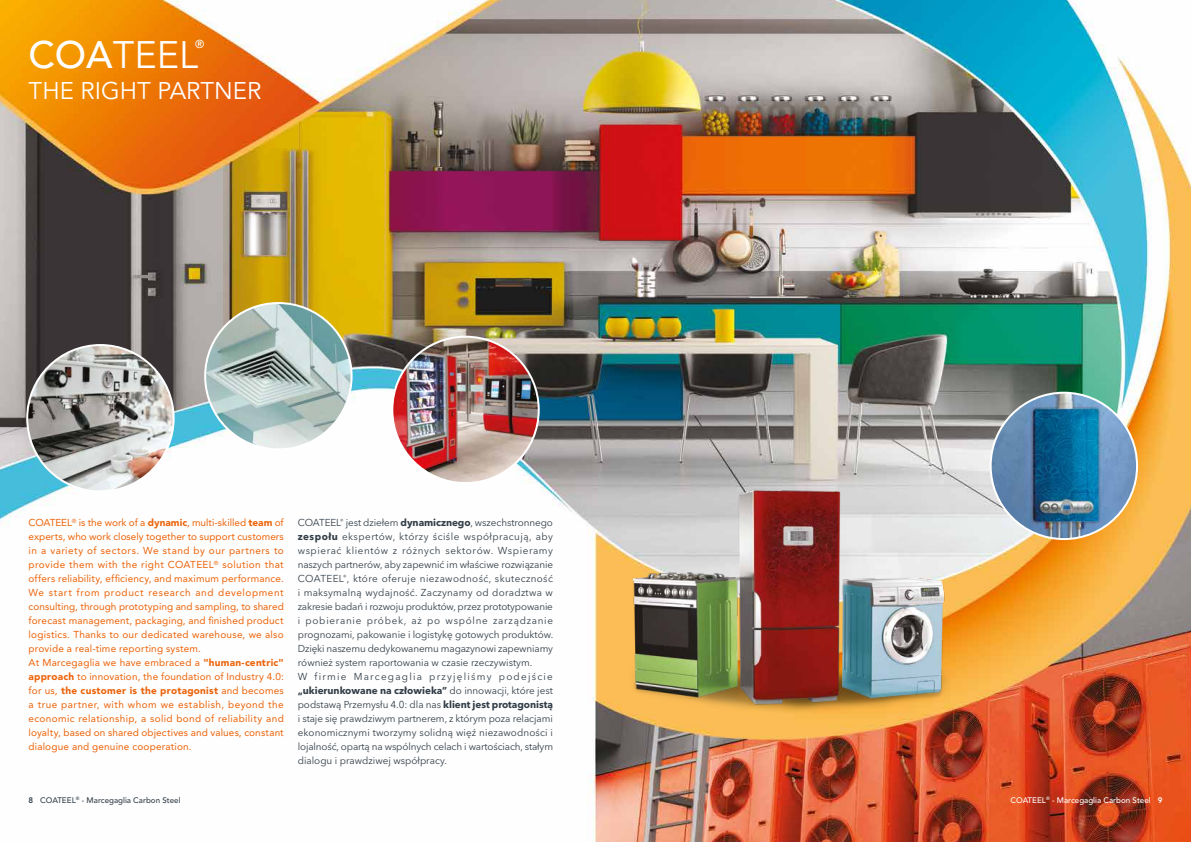
<style>
.page{position:relative;width:1191px;height:842px;background:#fff}
.page>*{position:absolute;margin:0;border:0;box-sizing:border-box;transform-origin:0 0}
.t1{font:38px "Avenir LT Std";color:#fff}
.t2{font:24px "Avenir LT Std";color:#fff}
.t3{font:500 11.5px "Avenir LT Std";color:#fff}
.t4{font:10px/14px "Avenir Next Cyr";color:#323e48}
.t5{font:10px/14px "Avenir LT Std";letter-spacing:.02em;color:#ec6309}
.t6{font:500 8px "Avenir LT Std";color:#323e48}
.t7{font:500 8px "Avenir LT Std";color:#fff}
.s1{font-weight:500}
.s2{font-weight:900}
.s3{font-weight:700}
.s4{font-weight:800}
</style>
<div class="page">
<img style="left:0;top:0;width:1191px;height:842px">
<img style="left:392px;top:337px;width:147px;height:146px;border-radius:73px">
<img style="left:990px;top:393px;width:147px;height:146px;border-radius:73px">
<img style="left:205px;top:303px;width:146px;height:146px;border-radius:73px">
<img style="left:27px;top:345px;width:147px;height:146px;border-radius:73px">
<img style="left:612px;top:471px;width:353px;height:265px">
<p class="t3" style="left:195px;top:38px;width:11px">®</p>
<h2 class="t2" style="left:29px;top:77px;width:234px">THE RIGHT PARTNER</h2>
<h1 class="t1" style="left:28px;top:33px;width:171px"><span class="s1">COA</span>TEEL</h1>
<p class="t5" style="left:29px;top:516px;width:257px">COATEEL<sup>®</sup> is the work of a <span class="s2">dynamic</span>, multi-skilled <span class="s2">team</span> of experts, who work closely together to support customers in a variety of sectors. We stand by our partners to provide them with the right COATEEL<sup>®</sup> solution that offers reliability, efficiency, and maximum performance.<br>We start from product research and development consulting, through prototyping and sampling, to shared forecast management, packaging, and finished product logistics. Thanks to our dedicated warehouse, we also provide a real-time reporting system.<br>At Marcegaglia we have embraced a <span class="s2">"human-centric" approach</span> to innovation, the foundation of Industry 4.0: for us, <span class="s2">the customer is the protagonist</span> and becomes a true partner, with whom we establish, beyond the economic relationship, a solid bond of reliability and loyalty, based on shared objectives and values, constant dialogue and genuine cooperation.</p>
<p class="t4" style="left:298px;top:516px;width:257px">COATEEL<sup>®</sup> jest dziełem <span class="s3">dynamicznego</span>, wszechstronnego <span class="s3">zespołu</span> ekspertów, którzy ściśle współpracują, aby wspierać klientów z różnych sektorów. Wspieramy naszych partnerów, aby zapewnić im właściwe rozwiązanie COATEEL<sup>®</sup>, które oferuje niezawodność, skuteczność i maksymalną wydajność. Zaczynamy od doradztwa w zakresie badań i rozwoju produktów, przez prototypowanie i pobieranie próbek, aż po wspólne zarządzanie prognozami, pakowanie i logistykę gotowych produktów.<br>Dzięki naszemu dedykowanemu magazynowi zapewniamy również system raportowania w czasie rzeczywistym.<br>W firmie Marcegaglia przyjęliśmy podejście <span class="s3">„ukierunkowane na człowieka”</span> do innowacji, które jest podstawą Przemysłu 4.0: dla nas <span class="s3">klient jest protagonistą </span>i staje się prawdziwym partnerem, z którym poza relacjami ekonomicznymi tworzymy solidną więź niezawodności i lojalność, opartą na wspólnych celach i wartościach, stałym dialogu i prawdziwej współpracy.</p>
<p class="t6" style="left:28px;top:795px;width:154px"><span class="s4">8</span> COATEEL<sup>®</sup> - Marcegaglia Carbon Steel</p>
<p class="t7" style="left:1010px;top:795px;width:154px">COATEEL<sup>®</sup> - Marcegaglia Carbon Steel <span class="s4">9</span></p>
</div>
